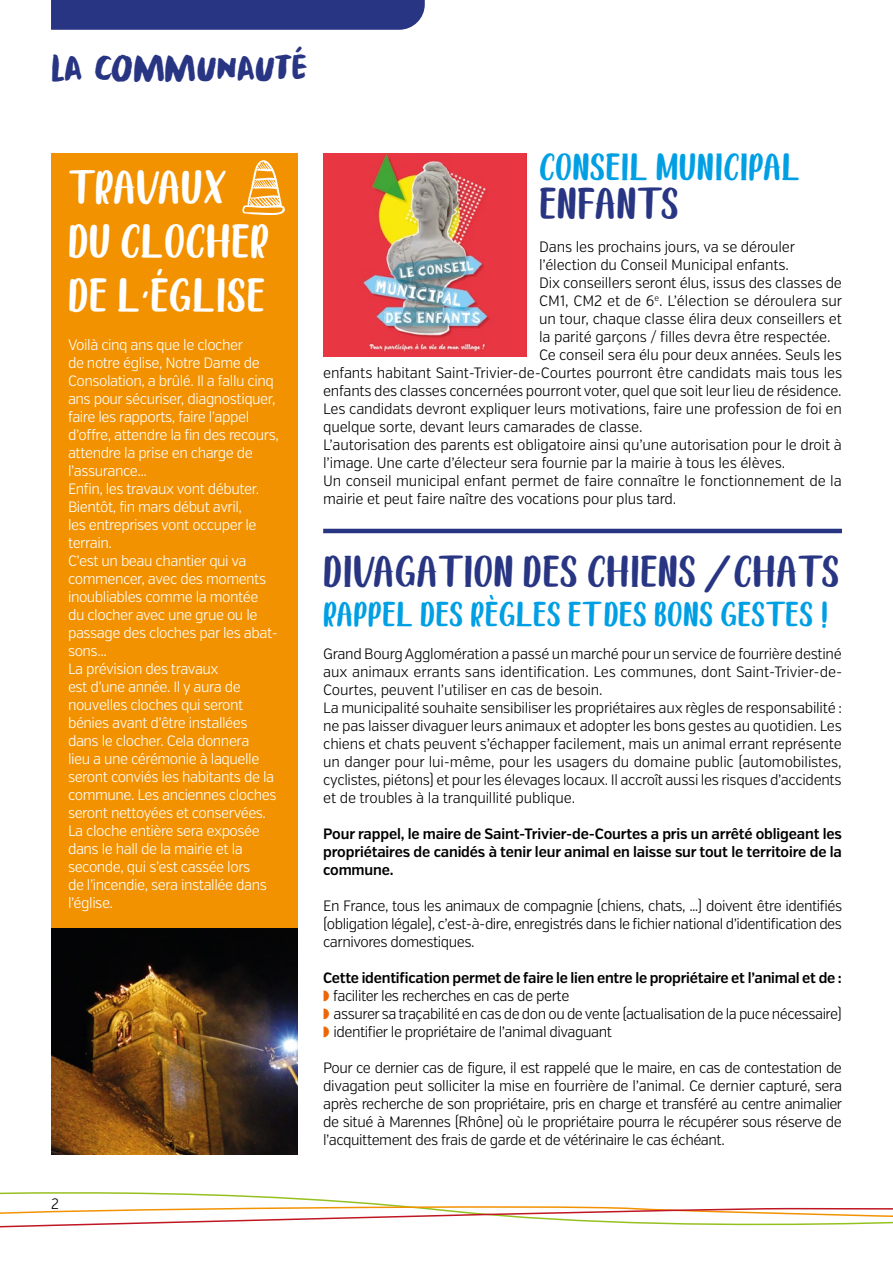
<style>
.page{position:relative;width:893px;height:1263px;background:#fff}
.page>*{position:absolute;margin:0;border:0;box-sizing:border-box;transform-origin:0 0}
.t1{font:45px/54px "Chocolate DRINK DEMO";letter-spacing:.01em;color:#fff}
.t2{font:42px "Chocolate DRINK DEMO";letter-spacing:.01em;color:#283583}
.t3{font:39px "Downhill Dive DEMO";color:#283583}
.t4{font:36px "Chocolate DRINK DEMO";letter-spacing:.01em;color:#009fe3}
.t5{font:33px "Chocolate DRINK DEMO";letter-spacing:.01em;color:#009fe3}
.t6{font:300 15px/18px "Verb Cond";letter-spacing:-.01em;color:#000;text-align:justify}
.t7{font:300 15px/18px "Verb Cond";letter-spacing:-.03em;color:#fff}
.t8{font:300 15px/18px "Verb Cond";letter-spacing:-.03em;color:#000}
.t9{font:600 15px/18px "Verb Cond";letter-spacing:-.01em;color:#000;text-align:justify}
.s1{font-weight:600}
.s2{color:#ec6608}
</style>
<div class="page">
<svg style="left:0;top:1192px;width:233px;height:3px"></svg>
<svg style="left:0;top:1195px;width:893px;height:33px"></svg>
<div style="left:51px;top:0;width:374px;height:30px;background:#283583"></div>
<div style="left:51px;top:153px;width:247px;height:1001px;background:#f39200"></div>
<hr style="left:323px;top:529px;width:519px;height:4px;background:#283583">
<svg style="left:242px;top:160px;width:43px;height:55px"></svg>
<img style="left:323px;top:153px;width:203px;height:203px">
<img style="left:51px;top:928px;width:247px;height:226px">
<h3 class="t3" style="left:51px;top:46px;width:258px">La communauté</h3>
<h1 class="t1" style="left:68px;top:161px;width:199px">T RAVAUX<br>DU CLOCHER<br>DE L’ÉGLISE</h1>
<p class="t7" style="left:68px;top:336px;width:212px">Voilà cinq ans que le clocher<br>de notre église, Notre Dame de<br>Consolation, a brûlé. Il a fallu cinq ans pour sécuriser, diagnostiquer, faire les rapports, faire l’appel d’offre, attendre la fin des recours, attendre la prise en charge de l’assurance...<br>Enfin, les travaux vont débuter.<br>Bientôt, fin mars début avril,<br>les entreprises vont occuper le terrain.<br>C’est un beau chantier qui va commencer, avec des moments inoubliables comme la montée<br>du clocher avec une grue ou le passage des cloches par les abat&shy;sons...<br>La prévision des travaux<br>est d’une année. Il y aura de nouvelles cloches qui seront bénies avant d’être installées dans le clocher. Cela donnera<br>lieu a une cérémonie à laquelle seront conviés les habitants de la commune. Les anciennes cloches seront nettoyées et conservées.<br>La cloche entière sera exposée dans le hall de la mairie et la seconde, qui s’est cassée lors<br>de l’incendie, sera installée dans l’église.</p>
<p class="t6" style="left:51px;top:1195px;width:9px">2</p>
<h3 class="t4" style="left:539px;top:145px;width:262px">CONSEIL MUNICIPAL</h3>
<h2 class="t2" style="left:539px;top:178px;width:141px">ENFANT S</h2>
<p class="t6" style="left:539px;top:238px;width:257px">Dans les prochains jours, va se dérouler</p>
<p class="t6" style="left:539px;top:256px;width:251px">l’élection du Conseil Municipal enfants.</p>
<p class="t6" style="left:539px;top:274px;width:304px">Dix conseillers seront élus, issus des classes de</p>
<p class="t6" style="left:539px;top:292px;width:305px">CM1, CM2 et de 6<sup>e</sup>. L’élection se déroulera sur</p>
<p class="t6" style="left:539px;top:310px;width:304px">un tour, chaque classe élira deux conseillers et</p>
<p class="t6" style="left:539px;top:328px;width:293px">la parité garçons / filles devra être respectée.</p>
<p class="t6" style="left:539px;top:346px;width:304px">Ce conseil sera élu pour deux années. Seuls les</p>
<p class="t6" style="left:323px;top:364px;width:521px">enfants habitant Saint-Trivier-de-Courtes pourront être candidats mais tous les</p>
<p class="t6" style="left:323px;top:382px;width:520px">enfants des classes concernées pourront voter, quel que soit leur lieu de résidence.</p>
<p class="t6" style="left:323px;top:400px;width:520px">Les candidats devront expliquer leurs motivations, faire une profession de foi en</p>
<p class="t6" style="left:323px;top:418px;width:321px">quelque sorte, devant leurs camarades de classe.</p>
<p class="t6" style="left:323px;top:436px;width:520px">L’autorisation des parents est obligatoire ainsi qu’une autorisation pour le droit à</p>
<p class="t6" style="left:323px;top:454px;width:463px">l’image. Une carte d’électeur sera fournie par la mairie à tous les élèves.</p>
<p class="t6" style="left:323px;top:472px;width:520px">Un conseil municipal enfant permet de faire connaître le fonctionnement de la</p>
<p class="t6" style="left:323px;top:490px;width:355px">mairie et peut faire naître des vocations pour plus tard.</p>
<h2 class="t2" style="left:323px;top:546px;width:518px">DIVAGAT ION DES CHIENS / CHAT S</h2>
<h3 class="t5" style="left:323px;top:594px;width:506px">RAPPEL DES RÈGLES ET DES BONS GEST ES !</h3>
<p class="t6" style="left:323px;top:645px;width:521px;text-align:left">Grand Bourg Agglomération a passé un marché pour un service de fourrière destiné aux animaux errants sans identification. Les communes, dont Saint-Trivier-de-Courtes, peuvent l’utiliser en cas de besoin.<br>La municipalité souhaite sensibiliser les propriétaires aux règles de responsabilité : ne pas laisser divaguer leurs animaux et adopter les bons gestes au quotidien. Les chiens et chats peuvent s’échapper facilement, mais un animal errant représente un danger pour lui-même, pour les usagers du domaine public (automobilistes, cyclistes, piétons) et pour les élevages locaux. Il accroît aussi les risques d’accidents et de troubles à la tranquillité publique.</p>
<p class="t9" style="left:323px;top:825px;width:520px">Pour rappel, le maire de Saint-Trivier-de-Courtes a pris un arrêté obligeant les propriétaires de canidés à tenir leur animal en laisse sur tout le territoire de la commune.</p>
<p class="t6" style="left:323px;top:897px;width:520px">En France, tous les animaux de compagnie (chiens, chats, …) doivent être identifiés (obligation légale), c’est-à-dire, enregistrés dans le fichier national d’identification des carnivores domestiques.</p>
<p class="t8" style="left:323px;top:969px;width:520px"><span class="s1">Cette identification permet de faire le lien entre le propriétaire et l’animal et de : </span><span class="s2">◗</span> faciliter les recherches en cas de perte<br><span class="s2">◗</span> assurer sa traçabilité en cas de don ou de vente (actualisation de la puce nécessaire) <span class="s2">◗</span> identifier le propriétaire de l’animal divaguant</p>
<p class="t6" style="left:323px;top:1059px;width:521px">Pour ce dernier cas de figure, il est rappelé que le maire, en cas de contestation de divagation peut solliciter la mise en fourrière de l’animal. Ce dernier capturé, sera après recherche de son propriétaire, pris en charge et transféré au centre animalier de situé à Marennes (Rhône) où le propriétaire pourra le récupérer sous réserve de l’acquittement des frais de garde et de vétérinaire le cas échéant.</p>
</div>
